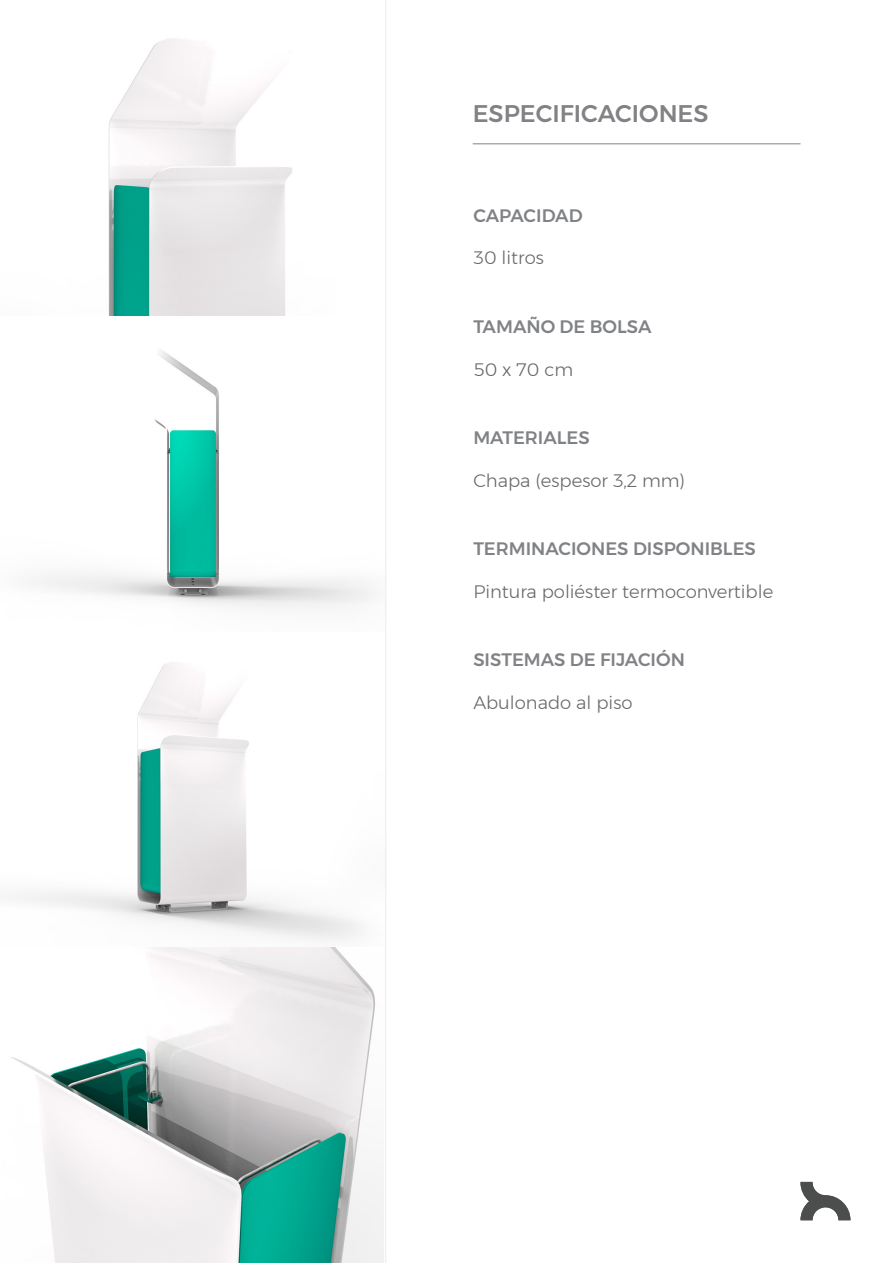
<style>
.page{position:relative;width:893px;height:1263px;background:#fff}
.page>*{position:absolute;margin:0;border:0;box-sizing:border-box;transform-origin:0 0}
.t1{font:500 24px "Montserrat";color:#808285}
.t2{font:300 18px "Montserrat";color:#686868}
.t3{font:500 18px "Montserrat";color:#808285}
</style>
<div class="page">
<hr style="left:473px;top:143px;width:327px;height:1px;background:#808285">
<hr style="left:892px;top:1124px;width:1px;height:139px;background:#4c4d4d">
<hr style="left:385px;top:0;width:1px;height:1263px;background:#eff0f0">
<svg style="left:800px;top:1182px;width:50px;height:38px"></svg>
<img style="left:16px;top:38px;width:358px;height:903px">
<img style="left:11px;top:948px;width:372px;height:315px">
<h1 class="t1" style="left:473px;top:95px;width:237px">ESPECIFICACIONES</h1>
<p class="t3" style="left:473px;top:201px;width:111px">CAPACIDAD</p>
<p class="t2" style="left:473px;top:245px;width:72px">30 litros</p>
<p class="t3" style="left:473px;top:312px;width:180px">TAMAÑO DE BOLSA</p>
<p class="t2" style="left:473px;top:356px;width:102px">50 x 70 cm</p>
<p class="t3" style="left:473px;top:423px;width:118px">MATERIALES</p>
<p class="t2" style="left:473px;top:467px;width:213px">Chapa (espesor 3,2 mm)</p>
<p class="t3" style="left:473px;top:535px;width:284px">TERMINACIONES DISPONIBLES</p>
<p class="t2" style="left:473px;top:578px;width:301px">Pintura poliéster termoconvertible</p>
<p class="t3" style="left:473px;top:646px;width:213px">SISTEMAS DE FIJACIÓN</p>
<p class="t2" style="left:473px;top:689px;width:161px">Abulonado al piso</p>
</div>
